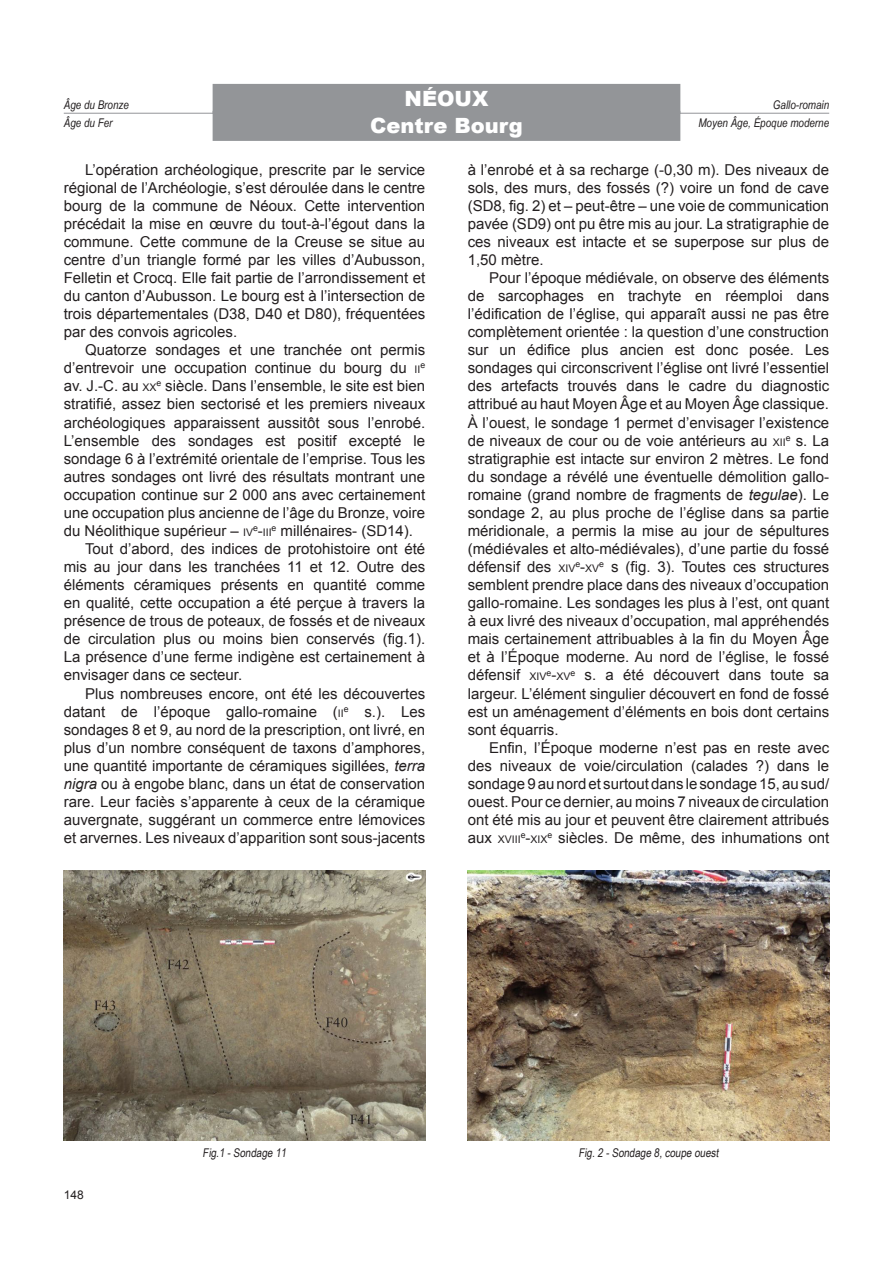
<style>
.page{position:relative;width:893px;height:1263px;background:#fff}
.page>*{position:absolute;margin:0;border:0;box-sizing:border-box;transform-origin:0 0}
.B_site{font:900 21px "Arial";color:#fff}
.B_commune{font:900 21px "Arial";color:#fff}
.B_txt{font:15px/18px "Arial";color:#231f20;text-align:justify}
.B_chrono_d{font:italic 12px "Arial Narrow";color:#231f20}
.B_légende{font:12px "Arial Narrow";color:#231f20}
.t1{font:12px "Arial";color:#231f20}
.B_txt-2{font:10.5px "Arial";color:#231f20}
.B_txt-3{font:8.7px "Arial";color:#231f20}
.s1{font-size:10.5px}
.s2{font-size:15px}
.s3{font-style:italic}
</style>
<div class="page">
<div style="left:213px;top:84px;width:467px;height:30px;background:#939598"></div>
<hr style="left:64px;top:113px;width:765px;height:1px;background:#939598">
<div style="left:213px;top:111px;width:467px;height:30px;background:#939598"></div>
<img style="left:64px;top:871px;width:361px;height:269px">
<img style="left:468px;top:871px;width:361px;height:269px">
<p class="B_commune" style="left:404px;top:84px;width:85px">NÉOUX</p>
<p class="B_site" style="left:370px;top:111px;width:154px">Centre Bourg</p>
<p class="B_chrono_d" style="left:64px;top:96px;width:67px">Âge du Bronze</p>
<p class="B_chrono_d" style="left:773px;top:96px;width:58px">Gallo-romain</p>
<p class="B_chrono_d" style="left:64px;top:114px;width:50px">Âge du Fer</p>
<p class="B_chrono_d" style="left:698px;top:114px;width:132px">Moyen Âge, Époque moderne</p>
<p class="B_txt" style="left:64px;top:161px;width:363px;text-indent:21px">L’opération archéologique, prescrite par le service régional de l’Archéologie, s’est déroulée dans le centre bourg de la commune de Néoux. Cette intervention précédait la mise en œuvre du tout-à-l’égout dans la commune. Cette commune de la Creuse se situe au centre d’un triangle formé par les villes d’Aubusson, Felletin et Crocq. Elle fait partie de l’arrondissement et du canton d’Aubusson. Le bourg est à l’intersection de trois départementales (D38, D40 et D80), fréquentées par des convois agricoles.</p>
<p class="B_txt" style="left:64px;top:341px;width:363px;text-indent:21px">Quatorze sondages et une tranchée ont permis d’entrevoir une occupation continue du bourg du <span class="s1">II</span></p>
<p class="B_txt-3" style="left:420px;top:360px;width:6px">e</p>
<p class="B_txt" style="left:64px;top:377px;width:363px">av. J.-C. au <span class="s1">XX</span><sup>e</sup> siècle. Dans l’ensemble, le site est bien stratifié, assez bien sectorisé et les premiers niveaux archéologiques apparaissent aussitôt sous l’enrobé.<br>L’ensemble des sondages est positif excepté le sondage 6 à l’extrémité orientale de l’emprise. Tous les autres sondages ont livré des résultats montrant une occupation continue sur 2 000 ans avec certainement une occupation plus ancienne de l’âge du Bronze, voire du Néolithique supérieur – <span class="s1">IV</span></p>
<p class="B_txt-2" style="left:253px;top:525px;width:20px"><sup>e</sup><span class="s2">-</span>III</p>
<p class="B_txt" style="left:272px;top:522px;width:143px"><sup>e</sup> millénaires- (SD14).</p>
<p class="B_txt" style="left:64px;top:540px;width:363px;text-indent:21px">Tout d’abord, des indices de protohistoire ont été mis au jour dans les tranchées 11 et 12. Outre des éléments céramiques présents en quantité comme en qualité, cette occupation a été perçue à travers la présence de trous de poteaux, de fossés et de niveaux de circulation plus ou moins bien conservés (fig.1).<br>La présence d’une ferme indigène est certainement à envisager dans ce secteur.</p>
<p class="B_txt" style="left:64px;top:684px;width:363px;text-indent:21px">Plus nombreuses encore, ont été les découvertes datant de l’époque gallo-romaine (<span class="s1">II</span><sup>e</sup> s.). Les sondages 8 et 9, au nord de la prescription, ont livré, en plus d’un nombre conséquent de taxons d’amphores, une quantité importante de céramiques sigillées, <span class="s3">terra nigra</span> ou à engobe blanc, dans un état de conservation rare. Leur faciès s’apparente à ceux de la céramique auvergnate, suggérant un commerce entre lémovices et arvernes. Les niveaux d’apparition sont sous-jacents</p>
<p class="B_txt" style="left:468px;top:161px;width:363px">à l’enrobé et à sa recharge (-0,30 m). Des niveaux de sols, des murs, des fossés (?) voire un fond de cave (SD8, fig. 2) et – peut-être – une voie de communication pavée (SD9) ont pu être mis au jour. La stratigraphie de ces niveaux est intacte et se superpose sur plus de 1,50 mètre.</p>
<p class="B_txt" style="left:468px;top:269px;width:363px;text-indent:21px">Pour l’époque médiévale, on observe des éléments de sarcophages en trachyte en réemploi dans l’édification de l’église, qui apparaît aussi ne pas être complètement orientée : la question d’une construction sur un édifice plus ancien est donc posée. Les sondages qui circonscrivent l’église ont livré l’essentiel des artefacts trouvés dans le cadre du diagnostic attribué au haut Moyen Âge et au Moyen Âge classique.<br>À l’ouest, le sondage 1 permet d’envisager l’existence de niveaux de cour ou de voie antérieurs au <span class="s1">XII</span><sup>e</sup> s. La stratigraphie est intacte sur environ 2 mètres. Le fond du sondage a révélé une éventuelle démolition gallo&shy;romaine (grand nombre de fragments de <span class="s3">tegulae</span>). Le sondage 2, au plus proche de l’église dans sa partie méridionale, a permis la mise au jour de sépultures (médiévales et alto-médiévales), d’une partie du fossé défensif des <span class="s1">XIV</span></p>
<p class="B_txt" style="left:468px;top:558px;width:363px;text-indent:131px"><sup>e</sup> s (fig. 3). Toutes ces structures semblent prendre place dans des niveaux d’occupation gallo-romaine. Les sondages les plus à l’est, ont quant à eux livré des niveaux d’occupation, mal appréhendés mais certainement attribuables à la fin du Moyen Âge et à l’Époque moderne. Au nord de l’église, le fossé défensif <span class="s1">XIV</span></p>
<p class="B_txt-2" style="left:575px;top:561px;width:25px"><sup>e</sup><span class="s2">-</span>XV</p>
<p class="B_txt" style="left:468px;top:666px;width:363px;text-indent:103px"><sup>e</sup> s. a été découvert dans toute sa largeur. L’élément singulier découvert en fond de fossé est un aménagement d’éléments en bois dont certains sont équarris.</p>
<p class="B_txt" style="left:468px;top:739px;width:363px;text-indent:21px">Enfin, l’Époque moderne n’est pas en reste avec des niveaux de voie/circulation (calades ?) dans le sondage 9 au nord et surtout dans le sondage 15, au sud/ ouest. Pour ce dernier, au moins 7 niveaux de circulation ont été mis au jour et peuvent être clairement attribués</p>
<p class="B_txt-2" style="left:468px;top:832px;width:81px"><span class="s2">aux</span> XVIII<sup>e</sup><span class="s2">-</span>XIX</p>
<p class="B_txt" style="left:547px;top:829px;width:283px"><sup>e</sup> siècles. De même, des inhumations ont</p>
<p class="B_txt-2" style="left:547px;top:670px;width:25px"><sup>e</sup><span class="s2">-</span>XV</p>
<p class="t1" style="left:64px;top:1187px;width:22px">148</p>
<p class="B_légende" style="left:203px;top:1144px;width:88px">Fig.1 -Sondage 11</p>
<p class="B_légende" style="left:578px;top:1144px;width:144px">Fig.2 -Sondage 8,coupe ouest</p>
</div>
